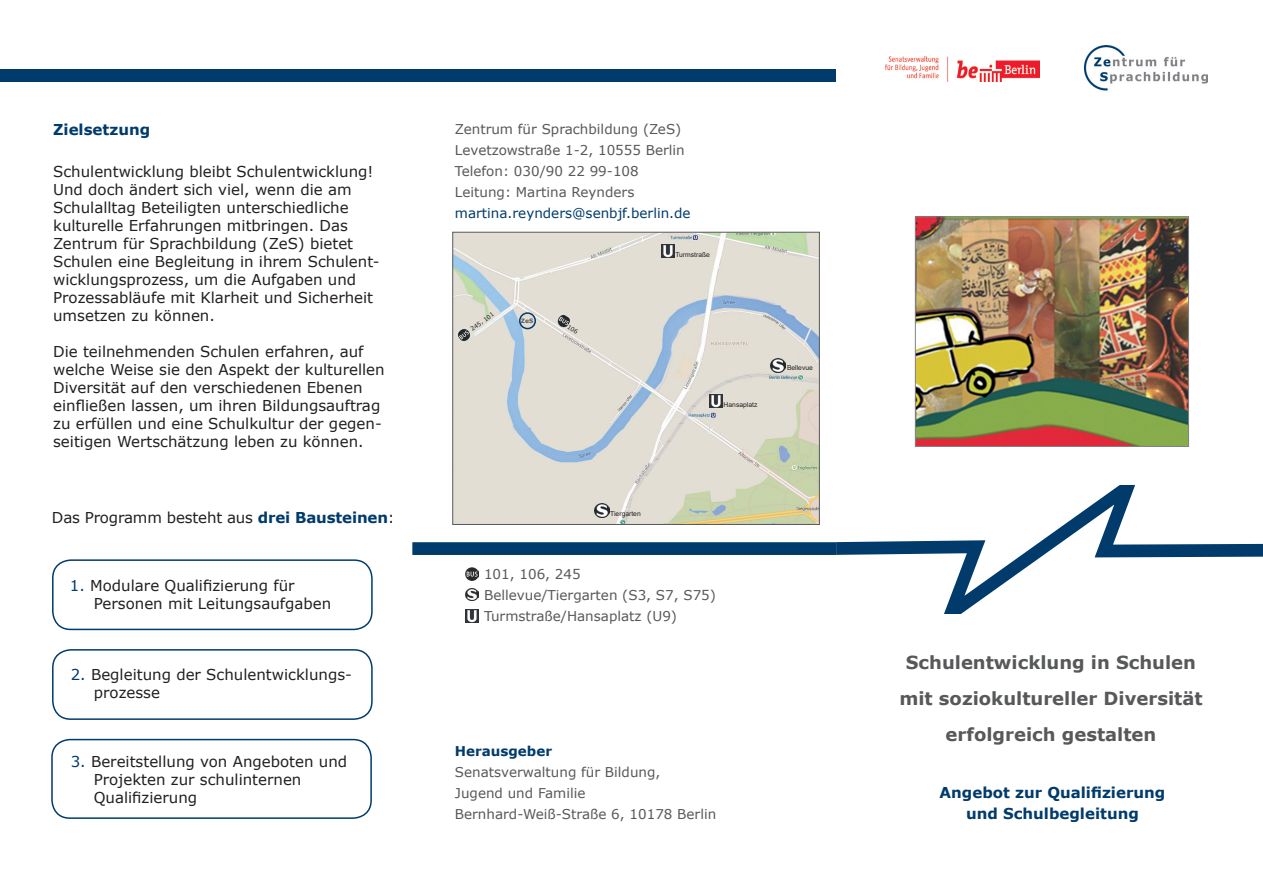
<style>
.page{position:relative;width:1263px;height:893px;background:#fff}
.page>*{position:absolute;margin:0;border:0;box-sizing:border-box;transform-origin:0 0}
.t1{font:700 18px/36px "Verdana";color:#57585a;text-align:center}
.t2{font:15px/18px "Verdana";color:#231f20}
.t3{font:700 15px/21px "Verdana";color:#003b6b;text-align:center}
.t4{font:13.5px/21px "Verdana";color:#57585a}
.t5{font:13.5px "Verdana";color:#003b6b}
.t6{font:700 13.5px "Verdana";color:#003b6b}
.t7{font:6.75px "Arial";color:#231f20}
.t8{font:6px "Verdana";color:#231f20}
.t9{font:700 6px "Verdana";color:#57585a}
.s1{font-weight:700;color:#003b6b}
.s2{color:#003b6b}
</style>
<div class="page">
<div style="left:0;top:69px;width:836px;height:13px;background:#003b6b"></div>
<svg style="left:837px;top:485px;width:426px;height:129px"></svg>
<div style="left:412px;top:542px;width:425px;height:13px;background:#003b6b"></div>
<img style="left:885px;top:57px;width:155px;height:24px">
<img style="left:1084px;top:46px;width:123px;height:45px">
<div style="left:52px;top:559px;width:321px;height:71px;border:2px solid #003b6b;border-radius:18px"></div>
<div style="left:51px;top:739px;width:321px;height:80px;border:2px solid #003b6b;border-radius:18px"></div>
<div style="left:52px;top:649px;width:321px;height:71px;border:2px solid #003b6b;border-radius:18px"></div>
<img style="left:917px;top:218px;width:270px;height:227px">
<div style="left:915px;top:216px;width:274px;height:231px;border:1px solid #808285"></div>
<img style="left:454px;top:234px;width:364px;height:289px">
<div style="left:452px;top:232px;width:368px;height:293px;border:1px solid #57585a"></div>
<div style="left:519px;top:312px;width:17px;height:17px;border:2px solid #003b6b;border-radius:50%"></div>
<svg style="left:710px;top:395px;width:12px;height:13px"></svg>
<svg style="left:661px;top:245px;width:13px;height:12px"></svg>
<img style="left:456px;top:327px;width:16px;height:16px">
<img style="left:770px;top:358px;width:15px;height:15px">
<img style="left:555px;top:313px;width:17px;height:16px">
<img style="left:594px;top:503px;width:15px;height:15px">
<svg style="left:466px;top:568px;width:12px;height:13px"></svg>
<svg style="left:466px;top:588px;width:12px;height:13px"></svg>
<svg style="left:466px;top:610px;width:12px;height:13px"></svg>
<svg style="left:567px;top:325px;width:11px;height:9px"></svg>
<p class="t3" style="left:53px;top:119px;width:99px">Zielsetzung</p>
<p class="t2" style="left:53px;top:162px;width:328px">Schulentwicklung bleibt Schulentwicklung!<br>Und doch ändert sich viel, wenn die am Schulalltag Beteiligten unterschiedliche kulturelle Erfahrungen mitbringen. Das Zentrum für Sprachbildung (ZeS) bietet Schulen eine Begleitung in ihrem Schulent&shy;wicklungsprozess, um die Aufgaben und Prozessabläufe mit Klarheit und Sicherheit umsetzen zu können.</p>
<p class="t2" style="left:53px;top:342px;width:333px">Die teilnehmenden Schulen erfahren, auf welche Weise sie den Aspekt der kulturellen Diversität auf den verschiedenen Ebenen einfließen lassen, um ihren Bildungsauftrag zu erfüllen und eine Schulkultur der gegen&shy;seitigen Wertschätzung leben zu können.</p>
<p class="t2" style="left:52px;top:509px;width:344px">Das Programm besteht aus <span class="s1">drei Bausteinen</span>:</p>
<p class="t2" style="left:94px;top:576px;width:239px;text-indent:-24px"><span class="s2">1.</span> Modulare Qualifizierung für<br>Personen mit Leitungsaufgaben</p>
<p class="t2" style="left:94px;top:666px;width:260px;text-indent:-23px"><span class="s2">2.</span> Begleitung der Schulentwicklungs&shy;prozesse</p>
<p class="t2" style="left:94px;top:752px;width:255px;text-indent:-23px"><span class="s2">3.</span> Bereitstellung von Angeboten und<br>Projekten zur schulinternen<br>Qualifizierung</p>
<p class="t4" style="left:455px;top:118px;width:231px">Zentrum für Sprachbildung (ZeS)<br>Levetzowstraße 1-2, 10555 Berlin<br>Telefon: 030/90 22 99-108<br>Leitung: Martina Reynders</p>
<p class="t5" style="left:455px;top:203px;width:237px">martina.reynders@senbjf.berlin.de</p>
<p class="t8" style="left:469px;top:326px;width:29px;rotate:-36deg">245, 101</p>
<p class="t9" style="left:521px;top:316px;width:14px">ZeS</p>
<p class="t7" style="left:675px;top:250px;width:36px">Turmstraße</p>
<p class="t7" style="left:724px;top:400px;width:35px">Hansaplatz</p>
<p class="t7" style="left:787px;top:363px;width:27px">Bellevue</p>
<p class="t7" style="left:610px;top:509px;width:32px">Tiergarten</p>
<p class="t4" style="left:484px;top:563px;width:233px">101, 106, 245<br>Bellevue/Tiergarten (S3, S7, S75)<br>Turmstraße/Hansaplatz (U9)</p>
<p class="t6" style="left:455px;top:741px;width:99px">Herausgeber</p>
<p class="t4" style="left:455px;top:761px;width:263px">Senatsverwaltung für Bildung,<br>Jugend und Familie<br>Bernhard-Weiß-Straße 6, 10178 Berlin</p>
<p class="t1" style="left:899px;top:644px;width:305px">Schulentwicklung in Schulen mit soziokultureller Diversität erfolgreich gestalten</p>
<p class="t3" style="left:940px;top:782px;width:227px">Angebot zur Qualifizierung und Schulbegleitung</p>
</div>
